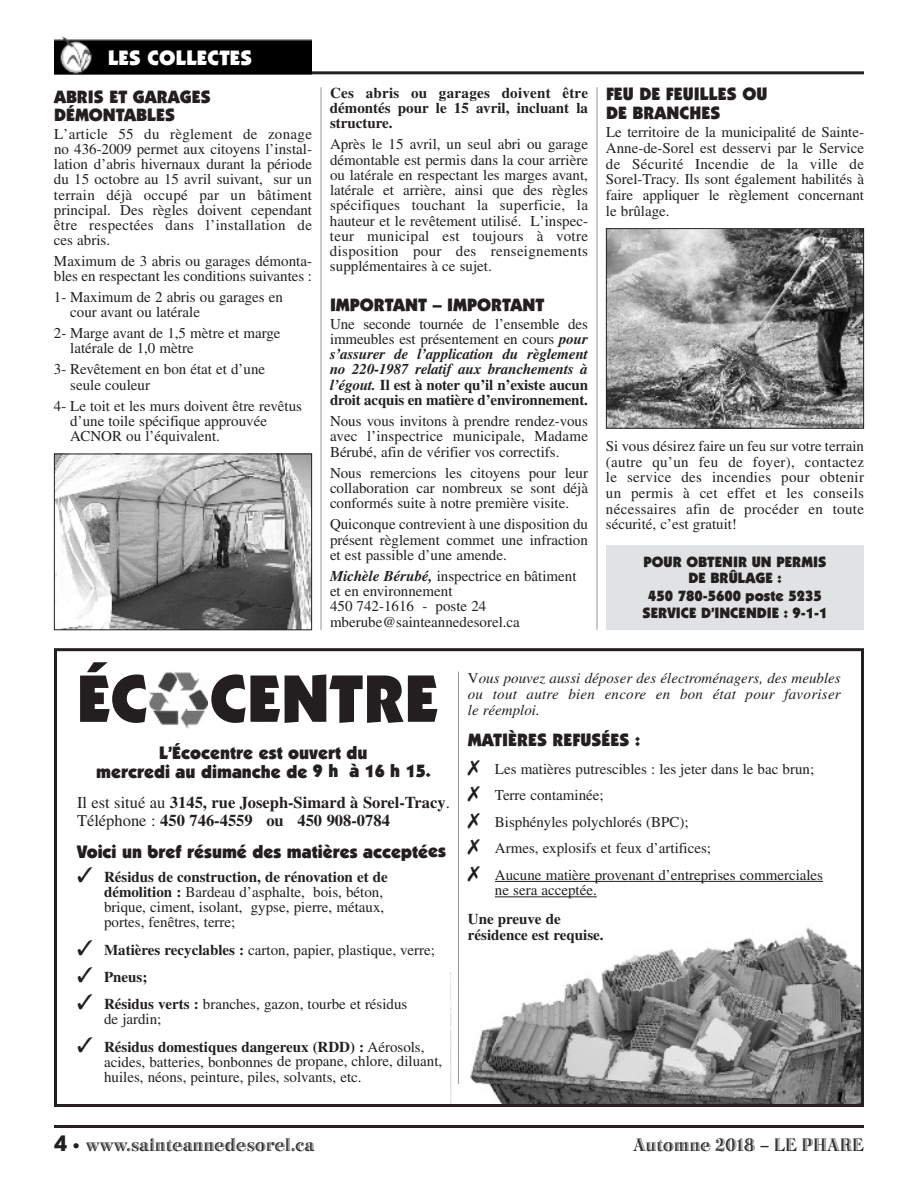
<style>
.page{position:relative;width:918px;height:1188px;background:#fff}
.page>*{position:absolute;margin:0;border:0;box-sizing:border-box;transform-origin:0 0}
.t1{font:900 67.5px "Itc Kabel";color:#231f20}
.t2{font:900 21px "Itc Kabel";letter-spacing:.005em;color:#fff}
.t3{font:18.75px "Bertie Plain";color:#231f20}
.t4{font:900 18px/18.1px "Itc Kabel";color:#231f20}
.t5{font:700 16.5px/18.8px "Times";color:#231f20}
.t6{font:15px/15.3px "Times";color:#231f20}
.t7{font:italic 700 15px/15.3px "Times";letter-spacing:-.01em;color:#231f20;text-align:justify}
.t8{font:700 15px/15.3px "Times";color:#231f20}
.t9{font:italic 15px/15.9px "Times";letter-spacing:.02em;color:#231f20;text-align:justify}
.t10{font:900 15px/15.6px "Itc Kabel";color:#231f20;text-align:center}
.s1{font-weight:400;font-style:normal}
.s2{font-style:normal}
.s3{font-weight:700;font-style:italic}
.s4{font-weight:400}
.s5{font-weight:700}
.s6{font-family:"Avant Garde";font-weight:700;font-size:21px}
.s7{font-family:"Frutiger";font-size:15px}
</style>
<div class="page">
<div style="left:606px;top:545px;width:258px;height:85px;background:#e1e2e4"></div>
<hr style="left:54px;top:1125px;width:810px;height:3px;background:#231f20">
<img style="left:450px;top:927px;width:410px;height:176px">
<div style="left:54px;top:648px;width:810px;height:459px;border:3px solid #231f20"></div>
<hr style="left:54px;top:71px;width:810px;height:3px;background:#231f20">
<img style="left:54px;top:35px;width:258px;height:41px">
<hr style="left:495px;top:881px;width:328px;height:1px;background:#231f20">
<hr style="left:495px;top:896px;width:102px;height:1px;background:#231f20">
<img style="left:56px;top:456px;width:254px;height:172px">
<div style="left:54px;top:454px;width:258px;height:176px;border:1px solid #231f20"></div>
<hr style="left:321px;top:87px;width:1px;height:543px;background:#939598">
<hr style="left:597px;top:87px;width:1px;height:543px;background:#939598">
<hr style="left:458px;top:672px;width:1px;height:412px;background:#939598">
<img style="left:148px;top:672px;width:59px;height:57px">
<img style="left:608px;top:230px;width:254px;height:197px">
<div style="left:606px;top:228px;width:258px;height:201px;border:1px solid #231f20"></div>
<h2 class="t2" style="left:108px;top:50px;width:146px">LES COLLECTES</h2>
<p class="t4" style="left:54px;top:89px;width:158px">ABRIS ET GARAGES<br>DÉMONTABLES</p>
<p class="t6" style="left:54px;top:128px;width:260px;text-align:justify">L’article 55 du règlement de zonage no 436-2009 permet aux citoyens l’instal&shy;lation d’abris hivernaux durant la période du 15 octobre au 15 avril suivant, sur un terrain déjà occupé par un bâtiment principal. Des règles doivent cependant être respectées dans l’installation de ces abris.</p>
<p class="t6" style="left:54px;top:255px;width:260px">Maximum de 3 abris ou garages démonta&shy;bles en respectant les conditions suivantes :</p>
<p class="t6" style="left:70px;top:291px;width:214px;text-indent:-16px">1- Maximum de 2 abris ou garages en cour avant ou latérale</p>
<p class="t6" style="left:70px;top:327px;width:212px;text-indent:-16px">2- Marge avant de 1,5 mètre et marge latérale de 1,0 mètre</p>
<p class="t6" style="left:70px;top:363px;width:197px;text-indent:-16px">3- Revêtement en bon état et d’une seule couleur</p>
<p class="t6" style="left:70px;top:400px;width:233px;text-indent:-16px">4- Le toit et les murs doivent être revêtus d’une toile spécifique approuvée<br>ACNOR ou l’équivalent.</p>
<p class="t8" style="left:330px;top:86px;width:260px;text-align:justify">Ces abris ou garages doivent être démontés pour le 15 avril, incluant la structure.</p>
<p class="t6" style="left:330px;top:138px;width:260px;text-align:justify">Après le 15 avril, un seul abri ou garage démontable est permis dans la cour arrière ou latérale en respectant les marges avant, latérale et arrière, ainsi que des règles spécifiques touchant la superficie, la hauteur et le revêtement utilisé. L’inspec&shy;teur municipal est toujours à votre disposition pour des renseignements supplémentaires à ce sujet.</p>
<p class="t4" style="left:330px;top:297px;width:216px">IMPORTANT – IMPORTANT</p>
<p class="t7" style="left:330px;top:317px;width:260px"><span class="s1">Une seconde tournée de l’ensemble des immeubles est présentement en cours</span> pour s’assurer de l’application du règlement no 220-1987 relatif aux branchements à l’égout. <span class="s2">Il est à noter qu’il n’existe aucun droit acquis en matière d’environnement.</span></p>
<p class="t6" style="left:330px;top:415px;width:260px;text-align:justify">Nous vous invitons à prendre rendez-vous avec l’inspectrice municipale, Madame Bérubé, afin de vérifier vos correctifs.</p>
<p class="t6" style="left:330px;top:467px;width:260px;text-align:justify">Nous remercions les citoyens pour leur collaboration car nombreux se sont déjà conformés suite à notre première visite.</p>
<p class="t6" style="left:330px;top:518px;width:260px;text-align:justify">Quiconque contrevient à une disposition du présent règlement commet une infraction et est passible d’une amende.</p>
<p class="t6" style="left:330px;top:570px;width:248px"><span class="s3">Michèle Bérubé,</span> inspectrice en bâtiment et en environnement<br>450 742-1616 - poste 24 mberube@sainteannedesorel.ca</p>
<p class="t4" style="left:606px;top:86px;width:163px;line-height:18.6px">FEU DE FEUILLES OU<br>DE BRANCHES</p>
<p class="t6" style="left:606px;top:126px;width:260px;text-align:justify">Le territoire de la municipalité de Sainte-Anne-de-Sorel est desservi par le Service de Sécurité Incendie de la ville de Sorel-Tracy. Ils sont également habilités à faire appliquer le règlement concernant le brûlage.</p>
<p class="t6" style="left:606px;top:440px;width:260px;text-align:justify">Si vous désirez faire un feu sur votre terrain (autre qu’un feu de foyer), contactez le service des incendies pour obtenir un permis à cet effet et les conseils nécessaires afin de procéder en toute sécurité, c’est gratuit!</p>
<p class="t10" style="left:644px;top:555px;width:184px">POUR OBTENIR UN PERMIS<br>DE BRÛLAGE :</p>
<p class="t10" style="left:642px;top:588px;width:187px;line-height:17.9px">450 780-5600 poste 5235<br>SERVICE D’INCENDIE : 9-1-1</p>
<h1 class="t1" style="left:77px;top:674px;width:363px">ÉC CENTRE</h1>
<p class="t4" style="left:96px;top:746px;width:336px;text-align:center">L’Écocentre est ouvert du<br>mercredi au dimanche de 9 h à 16 h 15.</p>
<p class="t5" style="left:77px;top:794px;width:374px"><span class="s4">Il est situé au</span> 3145, rue Joseph-Simard à Sorel-Tracy<span class="s4">.<br>Téléphone :</span> 450 746-4559 ou 450 908-0784</p>
<p class="t4" style="left:77px;top:844px;width:371px">Voici un bref résumé des matières acceptées</p>
<p class="t6" style="left:104px;top:871px;width:285px;text-indent:-27px">✓ <span class="s5">Résidus de construction, de rénovation et de démolition :</span> Bardeau d’asphalte, bois, béton, brique, ciment, isolant, gypse, pierre, métaux, portes, fenêtres, terre;</p>
<p class="t6" style="left:77px;top:944px;width:359px">✓ <span class="s5">Matières recyclables :</span> carton, papier, plastique, verre;</p>
<p class="t8" style="left:77px;top:971px;width:72px">✓ Pneus;</p>
<p class="t6" style="left:104px;top:999px;width:305px;line-height:14.7px;text-indent:-27px">✓ <span class="s5">Résidus verts :</span> branches, gazon, tourbe et résidus de jardin;</p>
<p class="t6" style="left:104px;top:1041px;width:340px;line-height:14.9px;text-indent:-27px">✓ <span class="s5">Résidus domestiques dangereux (RDD) :</span> Aérosols, acides, batteries, bonbonnes de propane, chlore, diluant, huiles, néons, peinture, piles, solvants, etc.</p>
<p class="t9" style="left:468px;top:672px;width:374px"><span class="s2">V</span>ous pouvez aussi déposer des électroménagers, des meubles ou tout autre bien encore en bon état pour favoriser le réemploi.</p>
<p class="t4" style="left:468px;top:733px;width:174px">MATIÈRES REFUSÉES :</p>
<p class="t6" style="left:468px;top:757px;width:357px;line-height:26.5px">✗ Les matières putrescibles : les jeter dans le bac brun; ✗ Terre contaminée;<br>✗ Bisphényles polychlorés (BPC);<br>✗ Armes, explosifs et feux d’artifices;<br>✗ Aucune matière provenant d’entreprises commerciales</p>
<p class="t6" style="left:495px;top:884px;width:103px">ne sera acceptée.</p>
<p class="t8" style="left:468px;top:913px;width:137px;line-height:15.9px">Une preuve de résidence est requise.</p>
<p class="t3" style="left:54px;top:1139px;width:262px"><span class="s6">4</span> <span class="s7">•</span> www.sainteannedesorel.ca</p>
<p class="t3" style="left:633px;top:1139px;width:232px">Automne 2018 – LE PHARE</p>
</div>
